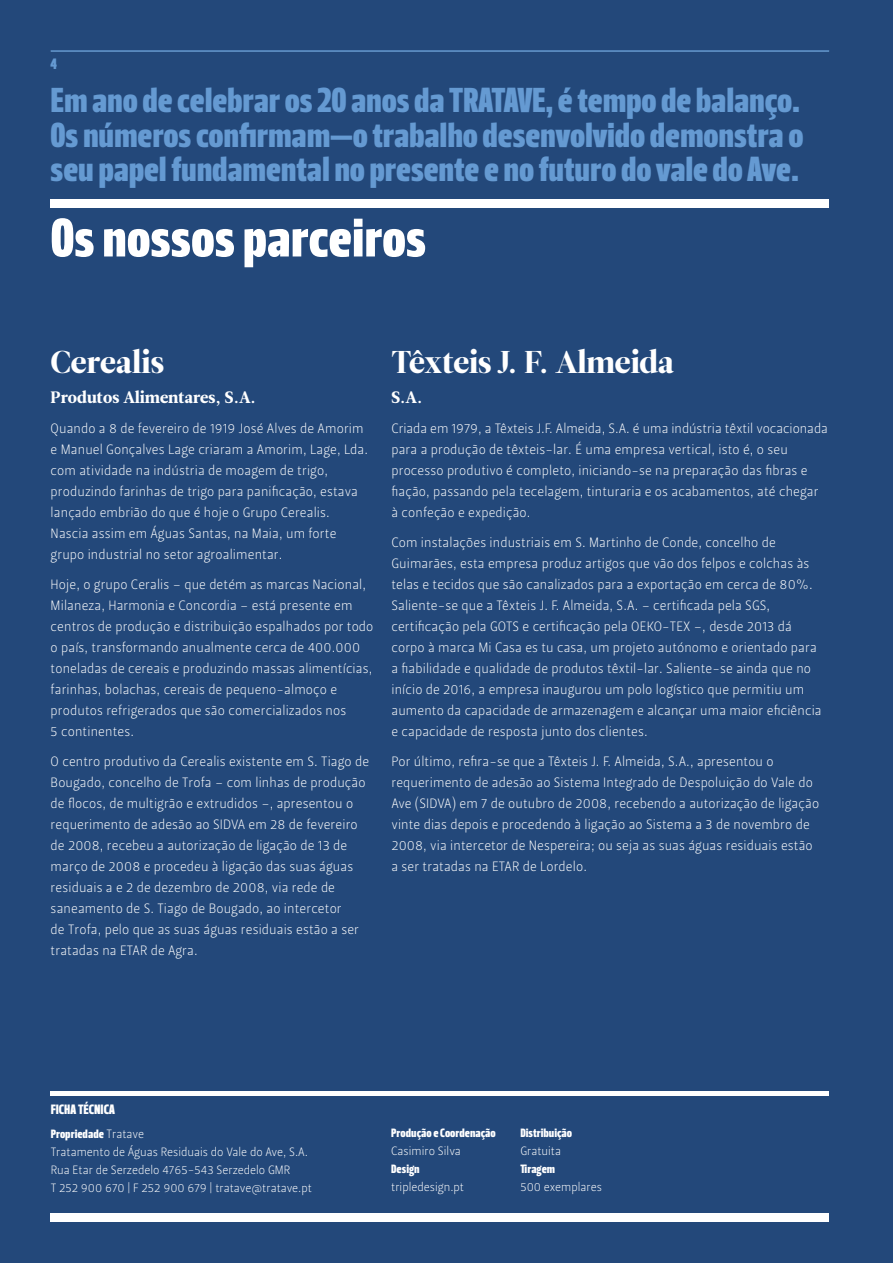
<style>
.page{position:relative;width:893px;height:1263px;background:#23487a}
.page>*{position:absolute;margin:0;border:0;box-sizing:border-box;transform-origin:0 0}
.t1{font:54px "Leitura Headline Sans";color:#fff}
.t2{font:34.5px/34.5px "Leitura Headline Sans";letter-spacing:-.005em;color:#659ad2;text-align:justify}
.t3{font:31.5px "Leitura Display";letter-spacing:-.01em;color:#fff}
.t4{font:16.5px "Leitura News Roman 4";color:#fff}
.t5{font:15px "Leitura Headline Sans";color:#659ad2}
.t6{font:13.5px/21px "Leitura Sans Grot 1";letter-spacing:.01em;color:#fff}
.t7{font:13.5px "Leitura Headline Sans";color:#fff}
.t8{font:12px/18px "Leitura Sans Grot 1";color:#fff}
.t9{font:12px "Leitura Headline Sans";color:#fff}
.s1{font-family:"Leitura Sans Grot 1"}
</style>
<div class="page">
<div style="left:51px;top:200px;width:778px;height:8px;background:#fff"></div>
<hr style="left:51px;top:50px;width:778px;height:2px;background:#659ad2">
<div style="left:51px;top:1213px;width:778px;height:9px;background:#fff"></div>
<hr style="left:51px;top:1091px;width:778px;height:4px;background:#fff">
<p class="t5" style="left:51px;top:55px;width:8px">4</p>
<h2 class="t2" style="left:51px;top:83px;width:754px">Em ano de celebrar os 20 anos da TRATAVE, é tempo de balanço.<br>Os números confirmam—o trabalho desenvolvido demonstra o seu papel fundamental no presente e no futuro do vale do Ave.</h2>
<h1 class="t1" style="left:51px;top:206px;width:377px">Os nossos parceiros</h1>
<h3 class="t3" style="left:51px;top:343px;width:115px">Cerealis</h3>
<p class="t4" style="left:51px;top:387px;width:207px">Produtos Alimentares, S.A.</p>
<p class="t6" style="left:51px;top:418px;width:319px">Quando a 8 de fevereiro de 1919 José Alves de Amorim e Manuel Gonçalves Lage criaram a Amorim, Lage, Lda. com atividade na indústria de moagem de trigo, produzindo farinhas de trigo para panificação, estava lançado embrião do que é hoje o Grupo Cerealis.<br>Nascia assim em Águas Santas, na Maia, um forte grupo industrial no setor agroalimentar.</p>
<p class="t6" style="left:51px;top:574px;width:324px">Hoje, o grupo Ceralis – que detém as marcas Nacional, Milaneza, Harmonia e Concordia – está presente em centros de produção e distribuição espalhados por todo o país, transformando anualmente cerca de 400.000 toneladas de cereais e produzindo massas alimentícias, farinhas, bolachas, cereais de pequeno-almoço e produtos refrigerados que são comercializados nos<br>5 continentes.</p>
<p class="t6" style="left:51px;top:751px;width:320px">O centro produtivo da Cerealis existente em S. Tiago de Bougado, concelho de Trofa – com linhas de produção de flocos, de multigrão e extrudidos –, apresentou o requerimento de adesão ao SIDVA em 28 de fevereiro de 2008, recebeu a autorização de ligação de 13 de março de 2008 e procedeu à ligação das suas águas residuais a e 2 de dezembro de 2008, via rede de saneamento de S. Tiago de Bougado, ao intercetor<br>de Trofa, pelo que as suas águas residuais estão a ser tratadas na ETAR de Agra.</p>
<h3 class="t3" style="left:391px;top:343px;width:284px">Têxteis J. F. Almeida</h3>
<p class="t4" style="left:391px;top:387px;width:32px">S.A.</p>
<p class="t6" style="left:391px;top:418px;width:438px">Criada em 1979, a Têxteis J.F. Almeida, S.A. é uma indústria têxtil vocacionada para a produção de têxteis-lar. É uma empresa vertical, isto é, o seu processo produtivo é completo, iniciando-se na preparação das fibras e fiação, passando pela tecelagem, tinturaria e os acabamentos, até chegar à confeção e expedição.</p>
<p class="t6" style="left:391px;top:532px;width:432px">Com instalações industriais em S. Martinho de Conde, concelho de Guimarães, esta empresa produz artigos que vão dos felpos e colchas às telas e tecidos que são canalizados para a exportação em cerca de 80%.<br>Saliente-se que a Têxteis J. F. Almeida, S.A. – certificada pela SGS, certificação pela GOTS e certificação pela OEKO-TEX –, desde 2013 dá corpo à marca Mi Casa es tu casa, um projeto autónomo e orientado para a fiabilidade e qualidade de produtos têxtil-lar. Saliente-se ainda que no início de 2016, a empresa inaugurou um polo logístico que permitiu um aumento da capacidade de armazenagem e alcançar uma maior eficiência e capacidade de resposta junto dos clientes.</p>
<p class="t6" style="left:391px;top:751px;width:429px">Por último, refira-se que a Têxteis J. F. Almeida, S.A., apresentou o requerimento de adesão ao Sistema Integrado de Despoluição do Vale do Ave (SIDVA) em 7 de outubro de 2008, recebendo a autorização de ligação vinte dias depois e procedendo à ligação ao Sistema a 3 de novembro de 2008, via intercetor de Nespereira; ou seja as suas águas residuais estão a ser tratadas na ETAR de Lordelo.</p>
<p class="t7" style="left:51px;top:1101px;width:65px">FICHA TÉCNICA</p>
<p class="t9" style="left:51px;top:1127px;width:95px">Propriedade <span class="s1">Tratave</span></p>
<p class="t8" style="left:51px;top:1143px;width:263px">Tratamento de Águas Residuais do Vale do Ave, S.A.<br>Rua Etar de Serzedelo 4765-543 Serzedelo GMR<br>T 252 900 670 | F 252 900 679 | tratave@tratave.pt</p>
<p class="t9" style="left:391px;top:1126px;width:106px">Produção e Coordenação</p>
<p class="t8" style="left:391px;top:1142px;width:71px">Casimiro Silva</p>
<p class="t9" style="left:391px;top:1162px;width:30px">Design</p>
<p class="t8" style="left:391px;top:1178px;width:74px">tripledesign.pt</p>
<p class="t9" style="left:520px;top:1126px;width:53px">Distribuição</p>
<p class="t8" style="left:520px;top:1142px;width:42px">Gratuita</p>
<p class="t9" style="left:520px;top:1162px;width:36px">Tiragem</p>
<p class="t8" style="left:520px;top:1178px;width:83px">500 exemplares</p>
</div>
